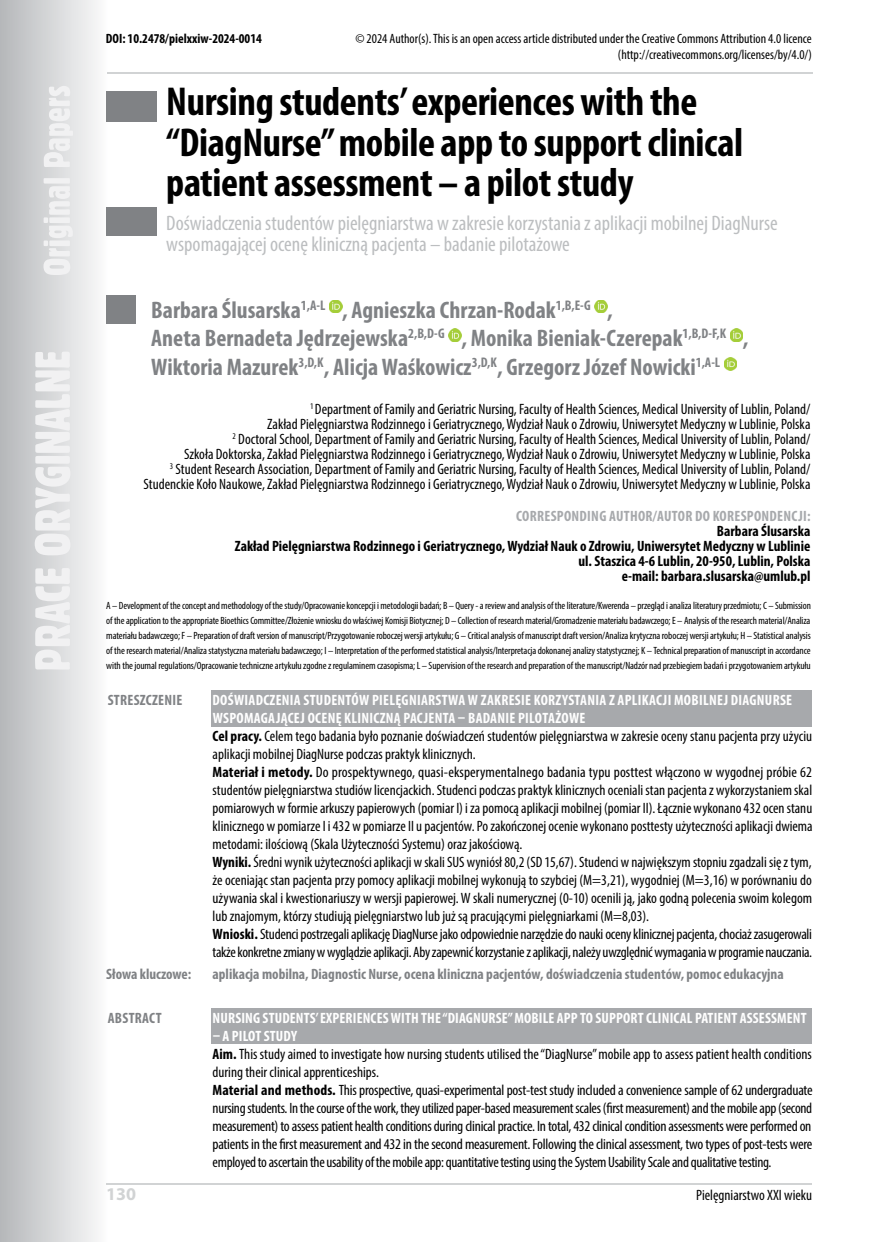
<style>
.page{position:relative;width:876px;height:1242px;background:#fff}
.page>*{position:absolute;margin:0;border:0;box-sizing:border-box;transform-origin:0 0}
.t1{font:700 condensed 40.5px/40.5px "Myriad Pro";letter-spacing:-.01em;color:#000}
.t2{font:700 condensed 24px/28.8px "Myriad Pro";color:#808285}
.t3{font:condensed 21px/21px "Myriad Pro";color:#bcbec0}
.t4{font:700 18px "Myriad Pro";color:#d1d3d4}
.t5{font:condensed 15px/18px "Myriad Pro";color:#000;text-align:right}
.t6{font:condensed 15px/18px "Myriad Pro";letter-spacing:-.02em;color:#000}
.t7{font:700 condensed 15px/15px "Myriad Pro";color:#000;text-align:right}
.t8{font:700 condensed 15px "Myriad Pro";color:#808285}
.t9{font:700 condensed 15px "Myriad Pro";letter-spacing:.01em;color:#fff}
.t10{font:700 condensed 15px "Myriad Pro";letter-spacing:.02em;color:#a7a9ac}
.t11{font:700 condensed 15px "Myriad Pro";letter-spacing:.02em;color:#808285}
.t12{font:condensed 13.5px/16.2px "Myriad Pro";color:#000;text-align:right}
.t13{font:700 condensed 13.5px "Myriad Pro";color:#000}
.t14{font:condensed 10.5px/15px "Myriad Pro";letter-spacing:-.01em;color:#000;text-align:justify}
.s1{font-weight:700;color:#fff}
.s2{font-weight:700}
</style>
<div class="page">
<div style="left:0;top:0;width:107px;height:1242px;background:linear-gradient(to right,#b5b7ba,#fbfbfb)"></div>
<hr style="left:106px;top:0;width:2px;height:1242px;background:#fdfdfe">
<svg style="left:35px;top:86px;width:38px;height:583px"></svg>
<hr style="left:106px;top:1183px;width:706px;height:2px;background:#d1d3d4">
<hr style="left:107px;top:72px;width:705px;height:2px;background:#d1d3d4">
<div style="left:106px;top:91px;width:51px;height:30px;background:#808285"></div>
<div style="left:106px;top:208px;width:51px;height:28px;background:#808285"></div>
<div style="left:106px;top:295px;width:30px;height:28px;background:#808285"></div>
<div style="left:211px;top:691px;width:601px;height:18px;background:#a7a9ac"></div>
<div style="left:211px;top:708px;width:601px;height:18px;background:#a7a9ac"></div>
<div style="left:211px;top:1008px;width:601px;height:18px;background:#a7a9ac"></div>
<div style="left:211px;top:1026px;width:601px;height:18px;background:#a7a9ac"></div>
<svg style="left:329px;top:300px;width:13px;height:13px"></svg>
<svg style="left:594px;top:300px;width:13px;height:13px"></svg>
<svg style="left:449px;top:329px;width:12px;height:13px"></svg>
<svg style="left:730px;top:329px;width:13px;height:13px"></svg>
<svg style="left:724px;top:358px;width:13px;height:12px"></svg>
<p class="t13" style="left:106px;top:30px;width:157px">DOI: 10.2478/pielxxiw-2024-0014</p>
<p class="t12" style="left:355px;top:30px;width:458px">© 2024 Author(s). This is an open access article distributed under the Creative Commons Attribution 4.0 licence (http://creativecommons.org/licenses/by/4.0/)</p>
<h1 class="t1" style="left:166px;top:81px;width:578px">Nursing students’ experiences with the “DiagNurse” mobile app to support clinical patient assessment – a pilot study</h1>
<h3 class="t3" style="left:166px;top:212px;width:613px">Doświadczenia studentów pielęgniarstwa w zakresie korzystania z aplikacji mobilnej DiagNurse wspomagającej ocenę kliniczną pacjenta – badanie pilotażowe</h3>
<h2 class="t2" style="left:151px;top:295px;width:599px">Barbara Ślusarska<sup>1,A-L</sup> , Agnieszka Chrzan-Rodak<sup>1,B,E-G</sup> ,<br>Aneta Bernadeta Jędrzejewska<sup>2,B,D-G</sup> , Monika Bieniak-Czerepak<sup>1,B,D-F,K</sup> ,<br>Wiktoria Mazurek<sup>3,D,K</sup>, Alicja Waśkowicz<sup>3,D,K</sup>, Grzegorz Józef Nowicki<sup>1,A-L</sup></h2>
<p class="t5" style="left:144px;top:401px;width:668px;line-height:15px"><sup>1</sup> Department of Family and Geriatric Nursing, Faculty of Health Sciences, Medical University of Lublin, Poland/<br>Zakład Pielęgniarstwa Rodzinnego i Geriatrycznego, Wydział Nauk o Zdrowiu, Uniwersytet Medyczny w Lublinie, Polska<br><sup>2</sup> Doctoral School, Department of Family and Geriatric Nursing, Faculty of Health Sciences, Medical University of Lublin, Poland/<br>Szkoła Doktorska, Zakład Pielęgniarstwa Rodzinnego i Geriatrycznego, Wydział Nauk o Zdrowiu, Uniwersytet Medyczny w Lublinie, Polska<br><sup>3</sup> Student Research Association, Department of Family and Geriatric Nursing, Faculty of Health Sciences, Medical University of Lublin, Poland/ Studenckie Koło Naukowe, Zakład Pielęgniarstwa Rodzinnego i Geriatrycznego, Wydział Nauk o Zdrowiu, Uniwersytet Medyczny w Lublinie, Polska</p>
<p class="t10" style="left:516px;top:507px;width:296px">CORRESPONDING AUTHOR/AUTOR DO KORESPONDENCJI:</p>
<p class="t7" style="left:235px;top:523px;width:577px">Barbara Ślusarska<br>Zakład Pielęgniarstwa Rodzinnego i Geriatrycznego, Wydział Nauk o Zdrowiu, Uniwersytet Medyczny w Lublinie ul. Staszica 4-6 Lublin, 20-950, Lublin, Polska<br>e-mail: barbara.slusarska@umlub.pl</p>
<p class="t14" style="left:106px;top:598px;width:706px">A – Development of the concept and methodology of the study/Opracowanie koncepcji i metodologii badań; B – Query - a review and analysis of the literature/Kwerenda – przegląd i analiza literatury przedmiotu; C – Submission of the application to the appropriate Bioethics Committee/Złożenie wniosku do właściwej Komisji Biotycznej; D – Collection of research material/Gromadzenie materiału badawczego; E – Analysis of the research material/Analiza materiału badawczego; F – Preparation of draft version of manuscript/Przygotowanie roboczej wersji artykułu; G – Critical analysis of manuscript draft version/Analiza krytyczna roboczej wersji artykułu; H – Statistical analysis of the research material/Analiza statystyczna materiału badawczego; I – Interpretation of the performed statistical analysis/Interpretacja dokonanej analizy statystycznej; K – Technical preparation of manuscript in accordance with the journal regulations/Opracowanie techniczne artykułu zgodne z regulaminem czasopisma; L – Supervision of the research and preparation of the manuscript/Nadzór nad przebiegiem badań i przygotowaniem artykułu</p>
<p class="t11" style="left:108px;top:690px;width:76px">STRESZCZENIE</p>
<p class="t5" style="left:213px;top:691px;width:602px;text-align:left"><span class="s1">DOŚWIADCZENIA STUDENTÓW PIELĘGNIARSTWA W ZAKRESIE KORZYSTANIA Z APLIKACJI MOBILNEJ DIAGNURSE WSPOMAGAJĄCEJ OCENĘ KLINICZNĄ PACJENTA – BADANIE PILOTAŻOWE<br></span><span class="s2">Cel pracy.</span> Celem tego badania było poznanie doświadczeń studentów pielęgniarstwa w zakresie oceny stanu pacjenta przy użyciu aplikacji mobilnej DiagNurse podczas praktyk klinicznych.<br><span class="s2">Materiał i metody.</span> Do prospektywnego, quasi-eksperymentalnego badania typu posttest włączono w wygodnej próbie 62 studentów pielęgniarstwa studiów licencjackich. Studenci podczas praktyk klinicznych oceniali stan pacjenta z wykorzystaniem skal pomiarowych w formie arkuszy papierowych (pomiar I) i za pomocą aplikacji mobilnej (pomiar II). Łącznie wykonano 432 ocen stanu klinicznego w pomiarze I i 432 w pomiarze II u pacjentów. Po zakończonej ocenie wykonano posttesty użyteczności aplikacji dwiema metodami: ilościową (Skala Użyteczności Systemu) oraz jakościową.<br><span class="s2">Wyniki.</span> Średni wynik użyteczności aplikacji w skali SUS wyniósł 80,2 (SD 15,67). Studenci w największym stopniu zgadzali się z tym, że oceniając stan pacjenta przy pomocy aplikacji mobilnej wykonują to szybciej (M=3,21), wygodniej (M=3,16) w porównaniu do używania skal i kwestionariuszy w wersji papierowej. W skali numerycznej (0-10) ocenili ją, jako godną polecenia swoim kolegom lub znajomym, którzy studiują pielęgniarstwo lub już są pracującymi pielęgniarkami (M=8,03).<br><span class="s2">Wnioski.</span> Studenci postrzegali aplikację DiagNurse jako odpowiednie narzędzie do nauki oceny klinicznej pacjenta, chociaż zasugerowali także konkretne zmiany w wyglądzie aplikacji. Aby zapewnić korzystanie z aplikacji, należy uwzględnić wymagania w programie nauczania.</p>
<p class="t8" style="left:106px;top:965px;width:87px">Słowa kluczowe:</p>
<p class="t8" style="left:213px;top:965px;width:573px">aplikacja mobilna, Diagnostic Nurse, ocena kliniczna pacjentów, doświadczenia studentów, pomoc edukacyjna</p>
<p class="t11" style="left:108px;top:1008px;width:55px">ABSTRACT</p>
<p class="t9" style="left:213px;top:1008px;width:595px">NURSING STUDENTS’ EXPERIENCES WITH THE “DIAGNURSE” MOBILE APP TO SUPPORT CLINICAL PATIENT ASSESSMENT</p>
<p class="t6" style="left:213px;top:1026px;width:602px"><span class="s1">– A PILOT STUDY<br></span><span class="s2">Aim.</span> This study aimed to investigate how nursing students utilised the “DiagNurse” mobile app to assess patient health conditions during their clinical apprenticeships.<br><span class="s2">Material and methods.</span> This prospective, quasi-experimental post-test study included a convenience sample of 62 undergraduate nursing students. In the course of the work, they utilized paper-based measurement scales (first measurement) and the mobile app (second measurement) to assess patient health conditions during clinical practice. In total, 432 clinical condition assessments were performed on patients in the first measurement and 432 in the second measurement. Following the clinical assessment, two types of post-tests were employed to ascertain the usability of the mobile app: quantitative testing using the System Usability Scale and qualitative testing.</p>
<p class="t4" style="left:106px;top:1182px;width:31px">130</p>
<p class="t5" style="left:696px;top:1186px;width:118px">Pielęgniarstwo XXI wieku</p>
</div>
